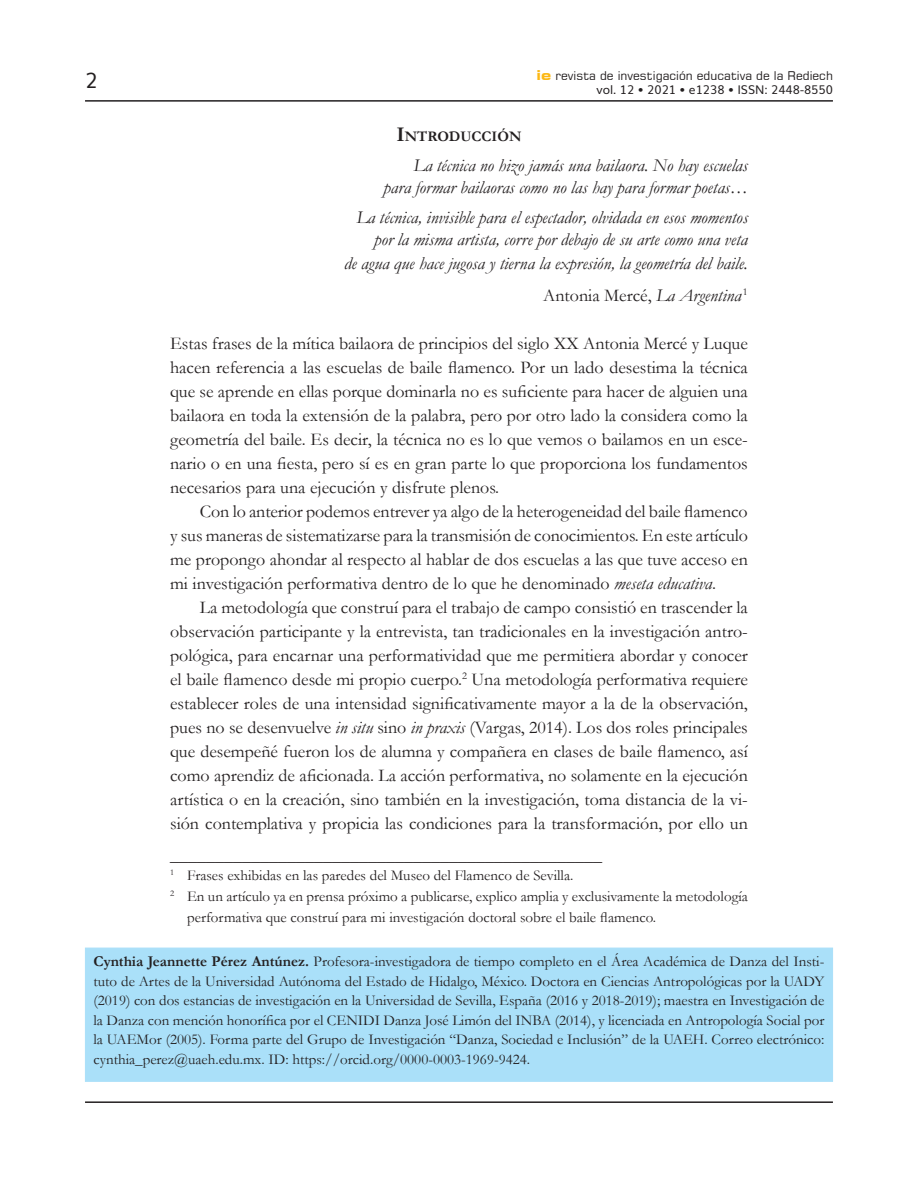
<style>
.page{position:relative;width:918px;height:1188px;background:#fff}
.page>*{position:absolute;margin:0;border:0;box-sizing:border-box;transform-origin:0 0}
.t1{font:21px "Muli";color:#231f20}
.Cuerpo{font:18px/24px "Garamond";color:#231f20;text-align:justify}
.Cuerpo-2{font:italic 18px "Garamond";color:#231f20}
.t2{font:18px "Times New Roman";color:#231f20}
.Autores-Adscripcion{font:15px/19.5px "Garamond";color:#231f20;text-align:justify}
.Escolio{font:15px/21px "Garamond";color:#231f20}
.Descanso{font:700 14.7px "Garamond";color:#231f20}
.t3{font:12px "Square 721 BT";color:#231f20}
.t4{font:12px "Muli";color:#231f20}
.s1{font-weight:700;font-stretch:expanded;font-size:13.5px;color:#fcb814}
.s2{font-size:21px}
.s3{font-style:italic}
.s4{font-weight:700}
</style>
<div class="page">
<hr style="left:85px;top:100px;width:748px;height:2px;background:#231f20">
<hr style="left:85px;top:1101px;width:748px;height:2px;background:#231f20">
<div style="left:85px;top:948px;width:748px;height:134px;background:#aae0f9"></div>
<p class="t1" style="left:85px;top:64px;width:14px">2</p>
<p class="t3" style="left:537px;top:68px;width:298px"><span class="s1">ie</span> revista de investigación educativa de la Rediech</p>
<p class="t4" style="left:597px;top:80px;width:238px">vol. 12 • 2021 • e1238 • ISSN: 2448-8550</p>
<p class="Descanso" style="left:397px;top:127px;width:126px"><span class="s2">I</span>NTRODUCCIÓN</p>
<p class="Cuerpo-2" style="left:414px;top:154px;width:336px">La técnica no hizo jamás una bailaora. No hay escuelas</p>
<p class="Cuerpo-2" style="left:384px;top:175px;width:366px">para formar bailaoras como no las hay para formar poetas…</p>
<p class="Cuerpo-2" style="left:356px;top:205px;width:393px">La técnica, invisible para el espectador, olvidada en esos momentos</p>
<p class="Cuerpo-2" style="left:374px;top:227px;width:375px">por la misma artista, corre por debajo de su arte como una veta</p>
<p class="Cuerpo-2" style="left:344px;top:251px;width:405px">de agua que hace jugosa y tierna la expresión, la geometría del baile.</p>
<p class="Cuerpo" style="left:543px;top:283px;width:206px">Antonia Mercé, <span class="s3">La Argentina</span> <sup>1</sup></p>
<p class="Cuerpo" style="left:170px;top:331px;width:579px">Estas frases de la mítica bailaora de principios del siglo XX Antonia Mercé y Luque hacen referencia a las escuelas de baile flamenco. Por un lado desestima la técnica que se aprende en ellas porque dominarla no es suficiente para hacer de alguien una bailaora en toda la extensión de la palabra, pero por otro lado la considera como la geometría del baile. Es decir, la técnica no es lo que vemos o bailamos en un esce&shy;nario o en una fiesta, pero sí es en gran parte lo que proporciona los fundamentos necesarios para una ejecución y disfrute plenos.</p>
<p class="Cuerpo" style="left:170px;top:499px;width:579px;text-indent:30px">Con lo anterior podemos entrever ya algo de la heterogeneidad del baile flamenco y sus maneras de sistematizarse para la transmisión de conocimientos. En este artículo me propongo ahondar al respecto al hablar de dos escuelas a las que tuve acceso en mi investigación performativa dentro de lo que he denominado <span class="s3">meseta educativa</span>.</p>
<p class="Cuerpo" style="left:170px;top:595px;width:579px;text-indent:30px">La metodología que construí para el trabajo de campo consistió en trascender la observación participante y la entrevista, tan tradicionales en la investigación antro&shy;pológica, para encarnar una performatividad que me permitiera abordar y conocer el baile flamenco desde mi propio cuerpo.<sup>2</sup> Una metodología performativa requiere establecer roles de una intensidad significativamente mayor a la de la observación, pues no se desenvuelve <span class="s3">in situ</span> sino <span class="s3">in praxis</span> (Vargas, 2014). Los dos roles principales que desempeñé fueron los de alumna y compañera en clases de baile flamenco, así como aprendiz de aficionada. La acción performativa, no solamente en la ejecución artística o en la creación, sino también en la investigación, toma distancia de la vi&shy;sión contemplativa y propicia las condiciones para la transformación, por ello un</p>
<p class="t2" style="left:170px;top:841px;width:433px">________________________________________________</p>
<p class="Escolio" style="left:170px;top:865px;width:405px"><sup>1</sup> Frases exhibidas en las paredes del Museo del Flamenco de Sevilla.</p>
<p class="Escolio" style="left:187px;top:886px;width:562px;text-indent:-17px"><sup>2</sup> En un artículo ya en prensa próximo a publicarse, explico amplia y exclusivamente la metodología performativa que construí para mi investigación doctoral sobre el baile flamenco.</p>
<p class="Autores-Adscripcion" style="left:94px;top:951px;width:732px"><span class="s4">Cynthia Jeannette Pérez Antúnez.</span> Profesora-investigadora de tiempo completo en el Área Académica de Danza del Insti&shy;tuto de Artes de la Universidad Autónoma del Estado de Hidalgo, México. Doctora en Ciencias Antropológicas por la UADY (2019) con dos estancias de investigación en la Universidad de Sevilla, España (2016 y 2018-2019); maestra en Investigación de la Danza con mención honorífica por el CENIDI Danza José Limón del INBA (2014), y licenciada en Antropología Social por la UAEMor (2005). Forma parte del Grupo de Investigación “Danza, Sociedad e Inclusión” de la UAEH. Correo electrónico: cynthia_perez@uaeh.edu.mx. ID: https://orcid.org/0000-0003-1969-9424.</p>
</div>
